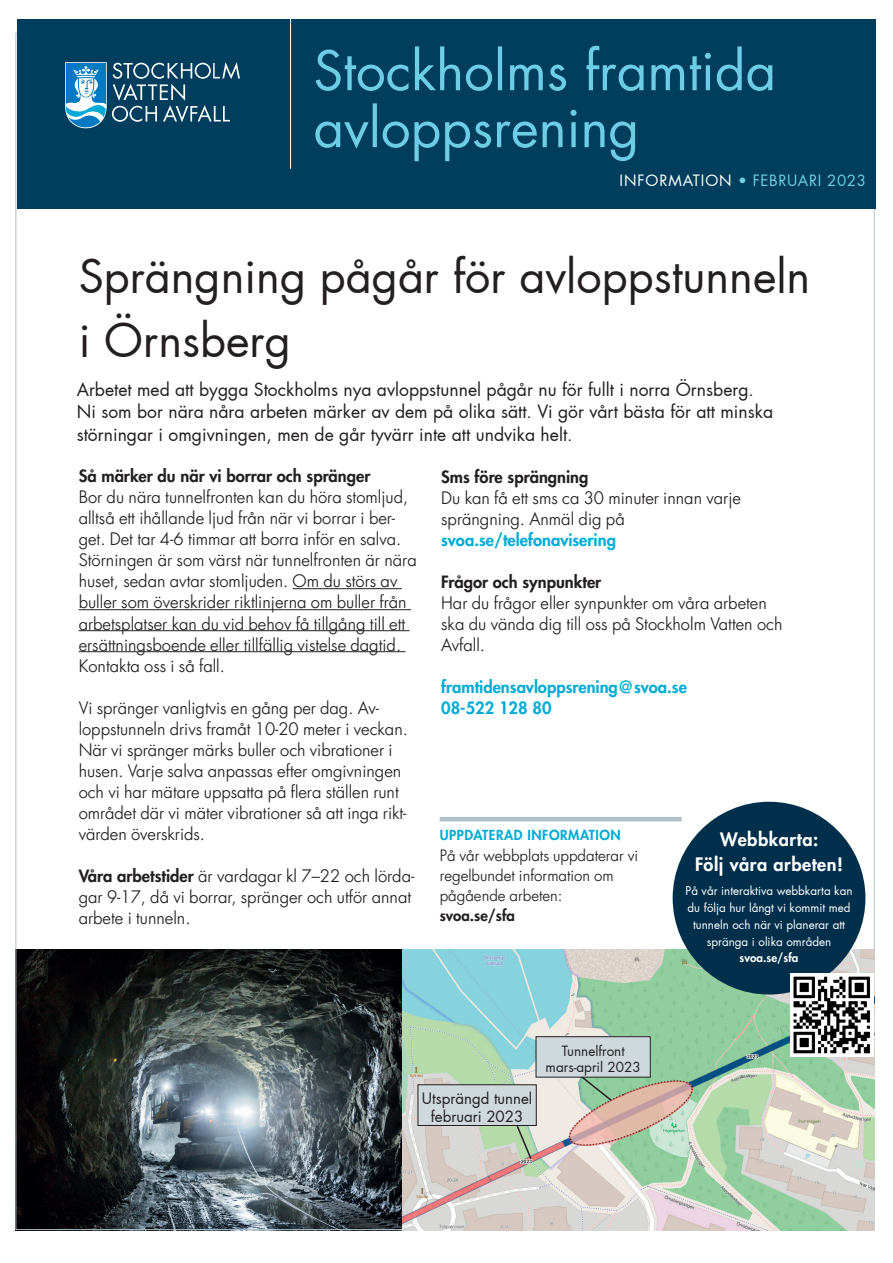
<style>
.page{position:relative;width:893px;height:1263px;background:#fff}
.page>*{position:absolute;margin:0;border:0;box-sizing:border-box;transform-origin:0 0}
.t1{font:45px/64.5px "Futura";color:#231f20}
.t2{font:800 18px/24.5px "Futura LT Pro";letter-spacing:.03em;color:#fff;text-align:center}
.t3{font:17.55px/22.5px "Futura";color:#231f20}
.t4{font:16.5px/21px "Futura L Tfor SVOA Sm Lt";color:#231f20}
.t5{font:800 16.5px "Futura LT Pro";color:#231f20}
.t6{font:800 16.5px/21px "Futura LT Pro";color:#00acd5}
.t7{font:15px/20.2px "Futura L Tfor SVOA Sm Lt";color:#231f20}
.t8{font:15px/18px "Futura";color:#231f20;text-align:center}
.t9{font:15px "Futura";letter-spacing:.04em;color:#6fcee7}
.t10{font:800 15px "Futura LT Pro";color:#231f20}
.t11{font:13.5px/16.2px "Futura";color:#231f20;text-align:center}
.t12{font:800 13.5px "Futura LT Pro";letter-spacing:.04em;color:#00acd5}
.t13{font:11.55px/16.8px "Futura";color:#fff;text-align:center}
.t14{font:800 11.55px "Futura LT Pro";letter-spacing:.005em;color:#fff}
.s1{color:#fff}
.s2{font-family:"Futura LT Pro";font-weight:800}
</style>
<div class="page">
<img style="left:18px;top:949px;width:854px;height:279px">
<div style="left:17px;top:19px;width:859px;height:189px;background:#013d5d"></div>
<svg style="left:65px;top:62px;width:175px;height:66px"></svg>
<hr style="left:293px;top:588px;width:109px;height:1px;background:#231f20">
<hr style="left:79px;top:609px;width:332px;height:1px;background:#231f20">
<hr style="left:79px;top:630px;width:330px;height:1px;background:#231f20">
<hr style="left:79px;top:651px;width:326px;height:1px;background:#231f20">
<hr style="left:290px;top:0;width:1px;height:169px;background:#fff">
<svg style="left:315px;top:103px;width:320px;height:58px"></svg>
<svg style="left:316px;top:46px;width:456px;height:45px"></svg>
<hr style="left:440px;top:817px;width:242px;height:4px;background:#b1c0c9">
<div style="left:673px;top:802px;width:192px;height:192px;background:#002f4c;border-radius:50%"></div>
<img style="left:791px;top:974px;width:81px;height:82px">
<svg style="left:515px;top:1126px;width:18px;height:34px"></svg>
<div style="left:418px;top:1085px;width:118px;height:40px;background:#cfd8dd"></div>
<div style="left:418px;top:1084px;width:119px;height:42px;border:1px solid #231f20"></div>
<svg style="left:566px;top:1072px;width:143px;height:78px;background:#bfc2ad"></svg>
<div style="left:536px;top:1037px;width:114px;height:40px;background:#cfd8dd"></div>
<div style="left:536px;top:1036px;width:115px;height:41px;border:1px solid #231f20"></div>
<p class="t9" style="left:620px;top:171px;width:248px"><span class="s1">INFORMATION</span> • FEBRUARI 2023</p>
<h1 class="t1" style="left:79px;top:245px;width:733px">Sprängning pågår för avloppstunneln i Örnsberg</h1>
<p class="t3" style="left:77px;top:378px;width:698px">Arbetet med att bygga Stockholms nya avloppstunnel pågår nu för fullt i norra Örnsberg.<br>Ni som bor nära nåra arbeten märker av dem på olika sätt. Vi gör vårt bästa för att minska störningar i omgivningen, men de går tyvärr inte att undvika helt.</p>
<p class="t5" style="left:79px;top:464px;width:293px">Så märker du när vi borrar och spränger</p>
<p class="t4" style="left:79px;top:487px;width:340px">Bor du nära tunnelfronten kan du höra stomljud, alltså ett ihållande ljud från när vi borrar i ber&shy;get. Det tar 4-6 timmar att borra inför en salva.<br>Störningen är som värst när tunnelfronten är nära huset, sedan avtar stomljuden. Om du störs av buller som överskrider riktlinjerna om buller från arbetsplatser kan du vid behov få tillgång till ett ersättningsboende eller tillfällig vistelse dagtid.<br>Kontakta oss i så fall.</p>
<p class="t4" style="left:79px;top:697px;width:331px">Vi spränger vanligtvis en gång per dag. Av&shy;loppstunneln drivs framåt 10-20 meter i veckan.<br>När vi spränger märks buller och vibrationer i husen. Varje salva anpassas efter omgivningen och vi har mätare uppsatta på flera ställen runt området där vi mäter vibrationer så att inga rikt&shy;värden överskrids.</p>
<p class="t4" style="left:79px;top:865px;width:337px"><span class="s2">Våra arbetstider</span> är vardagar kl 7–22 och lörda&shy;gar 9-17, då vi borrar, spränger och utför annat arbete i tunneln.</p>
<p class="t5" style="left:441px;top:464px;width:149px">Sms före sprängning</p>
<p class="t4" style="left:441px;top:488px;width:301px">Du kan få ett sms ca 30 minuter innan varje sprängning. Anmäl dig på</p>
<p class="t6" style="left:441px;top:529px;width:176px">svoa.se/telefonavisering</p>
<p class="t5" style="left:441px;top:569px;width:162px">Frågor och synpunkter</p>
<p class="t4" style="left:441px;top:593px;width:343px">Har du frågor eller synpunkter om våra arbeten ska du vända dig till oss på Stockholm Vatten och<br>Avfall.</p>
<p class="t6" style="left:441px;top:676px;width:247px">framtidensavloppsrening@svoa.se<br>08-522 128 80</p>
<p class="t12" style="left:440px;top:825px;width:183px">UPPDATERAD INFORMATION</p>
<p class="t7" style="left:440px;top:845px;width:200px">På vår webbplats uppdaterar vi regelbundet information om pågående arbeten:</p>
<p class="t10" style="left:440px;top:904px;width:77px">svoa.se/sfa</p>
<p class="t2" style="left:695px;top:827px;width:149px">Webbkarta:<br>Följ våra arbeten!</p>
<p class="t13" style="left:685px;top:883px;width:169px">På vår interaktiva webbkarta kan du följa hur långt vi kommit med tunneln och när vi planerar att spränga i olika områden</p>
<p class="t14" style="left:740px;top:949px;width:60px">svoa.se/sfa</p>
<p class="t11" style="left:546px;top:1043px;width:96px">Tunnelfront mars-april 2023</p>
<p class="t8" style="left:422px;top:1089px;width:112px">Utsprängd tunnel februari 2023</p>
</div>
